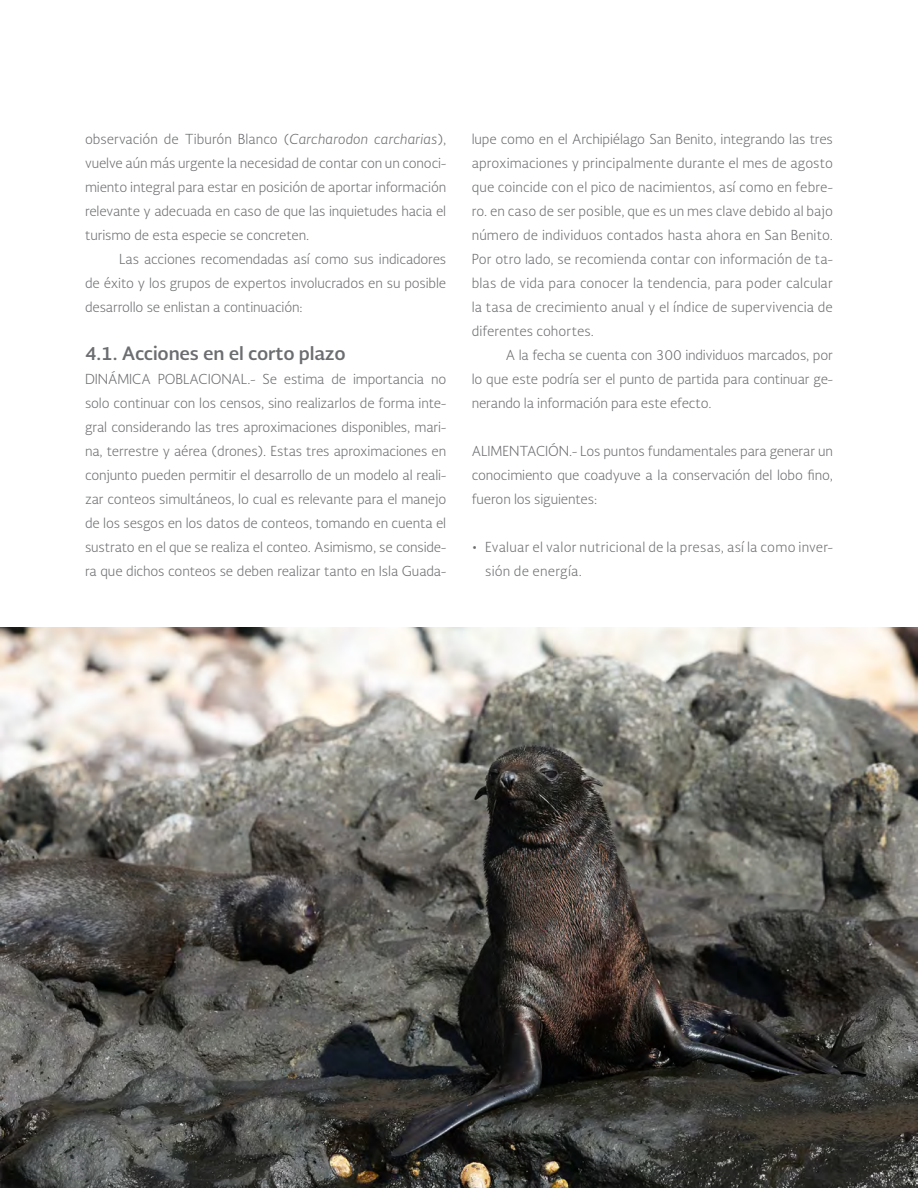
<style>
.page{position:relative;width:918px;height:1188px;background:#fff}
.page>*{position:absolute;margin:0;border:0;box-sizing:border-box;transform-origin:0 0}
.Subtítulo{font:700 18px "Soberana Sans";letter-spacing:-.01em;color:#6c6d70}
.Primer_párrafo{font:300 13.5px/24px "Soberana Sans";letter-spacing:-.01em;color:#6c6d70;text-align:justify}
.Texto{font:300 13.5px/24px "Soberana Sans";letter-spacing:-.01em;color:#6c6d70;text-align:justify}
.Tabulación_2{font:300 13.5px/24px "Soberana Sans";letter-spacing:.01em;color:#6c6d70}
.s1{font-style:italic}
</style>
<div class="page">
<img style="left:0;top:628px;width:918px;height:560px">
<p class="Primer_párrafo" style="left:85px;top:127px;width:363px">observación de Tiburón Blanco (<span class="s1">Carcharodon carcharias</span>), vuelve aún más urgente la necesidad de contar con un conoci&shy;miento integral para estar en posición de aportar información relevante y adecuada en caso de que las inquietudes hacia el turismo de esta especie se concreten.</p>
<p class="Texto" style="left:85px;top:247px;width:363px;text-indent:34px">Las acciones recomendadas así como sus indicadores de éxito y los grupos de expertos involucrados en su posible desarrollo se enlistan a continuación:</p>
<p class="Subtítulo" style="left:85px;top:341px;width:262px">4.1. Acciones en el corto plazo</p>
<p class="Primer_párrafo" style="left:85px;top:367px;width:363px">DINÁMICA POBLACIONAL.- Se estima de importancia no solo continuar con los censos, sino realizarlos de forma inte&shy;gral considerando las tres aproximaciones disponibles, mari&shy;na, terrestre y aérea (drones). Estas tres aproximaciones en conjunto pueden permitir el desarrollo de un modelo al reali&shy;zar conteos simultáneos, lo cual es relevante para el manejo de los sesgos en los datos de conteos, tomando en cuenta el sustrato en el que se realiza el conteo. Asimismo, se conside&shy;ra que dichos conteos se deben realizar tanto en Isla Guada-</p>
<p class="Primer_párrafo" style="left:472px;top:127px;width:363px">lupe como en el Archipiélago San Benito, integrando las tres aproximaciones y principalmente durante el mes de agosto que coincide con el pico de nacimientos, así como en febre&shy;ro. en caso de ser posible, que es un mes clave debido al bajo número de individuos contados hasta ahora en San Benito.<br>Por otro lado, se recomienda contar con información de ta&shy;blas de vida para conocer la tendencia, para poder calcular la tasa de crecimiento anual y el índice de supervivencia de diferentes cohortes.</p>
<p class="Texto" style="left:472px;top:343px;width:363px;text-indent:34px">A la fecha se cuenta con 300 individuos marcados, por lo que este podría ser el punto de partida para continuar ge&shy;nerando la información para este efecto.</p>
<p class="Primer_párrafo" style="left:472px;top:439px;width:363px">ALIMENTACIÓN.- Los puntos fundamentales para generar un conocimiento que coadyuve a la conservación del lobo fino, fueron los siguientes:</p>
<p class="Tabulación_2" style="left:485px;top:535px;width:349px;text-indent:-13px">• Evaluar el valor nutricional de la presas, así la como inver&shy;sión de energía.</p>
</div>
